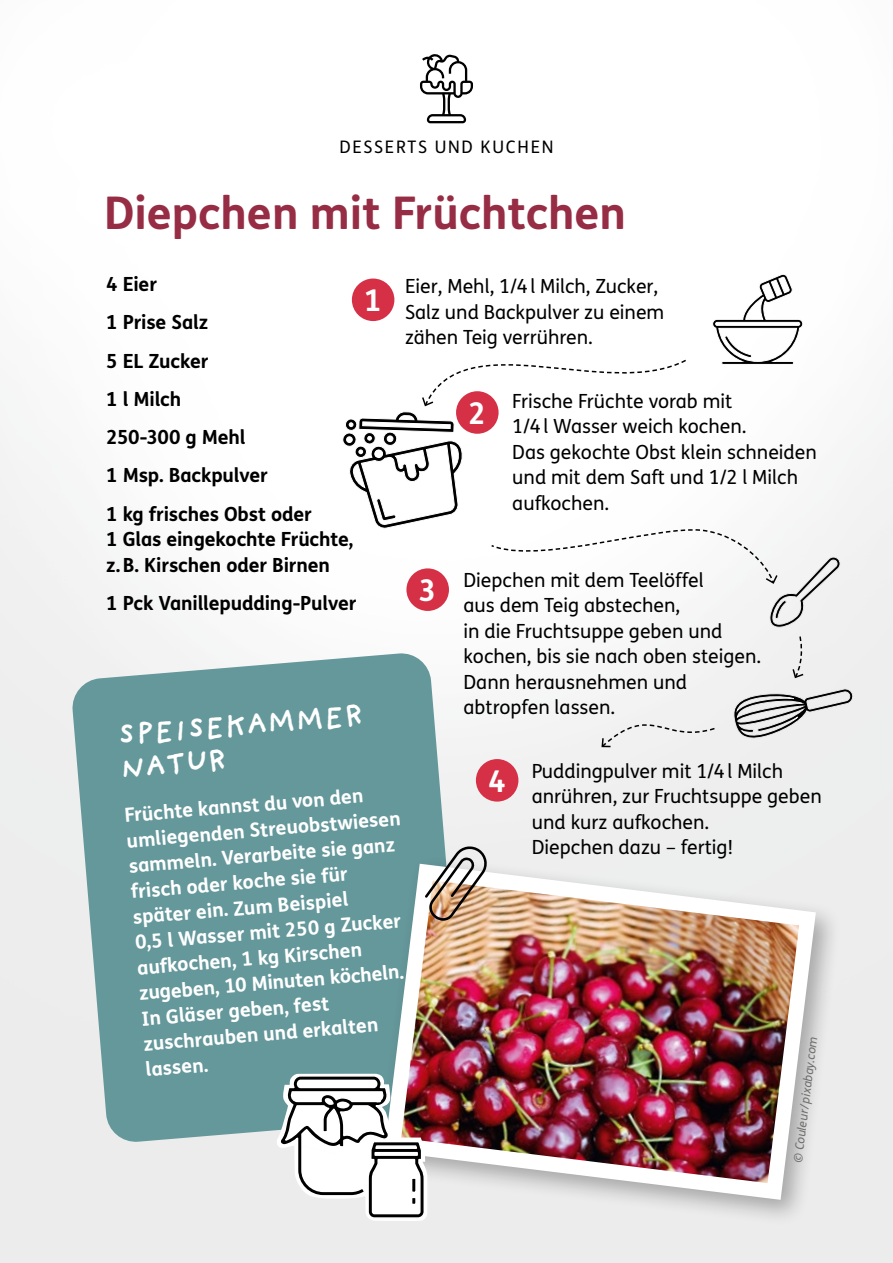
<style>
.page{position:relative;width:893px;height:1263px;background:#fff}
.page>*{position:absolute;margin:0;border:0;box-sizing:border-box;transform-origin:0 0}
.t1{font:700 45px "FS Me";color:#962d44}
.t2{font:700 30px/32.7px "Providence Sans Pro";color:#fff}
.t3{font:700 30px "FS Me";color:#fff}
.t4{font:19.5px/25.5px "FS Me";color:#000}
.t5{font:700 19.5px/25.5px "FS Me";color:#fff}
.t6{font:700 19.5px/38.2px "FS Me";letter-spacing:-.01em;color:#000}
.t7{font:17.25px "FS Me";letter-spacing:.1em;color:#000}
.t8{font:italic 12px "FS Me";color:#6f6f6e}
</style>
<div class="page">
<img style="left:0;top:123px;width:893px;height:1140px">
<svg style="left:420px;top:54px;width:53px;height:69px"></svg>
<svg style="left:71px;top:652px;width:395px;height:491px;background:#76a3a5"></svg>
<div style="left:376px;top:855px;width:466px;height:371px;background:#ececec"></div>
<img style="left:376px;top:855px;width:448px;height:353px">
<div style="left:476px;top:759px;width:42px;height:42px;background:#d53046;border-radius:50%"></div>
<svg style="left:342px;top:274px;width:498px;height:353px"></svg>
<svg style="left:732px;top:688px;width:121px;height:51px"></svg>
<svg style="left:791px;top:635px;width:14px;height:44px"></svg>
<div style="left:600px;top:701px;width:116px;height:47px;background:#f1f1f1"></div>
<img style="left:425px;top:846px;width:62px;height:75px">
<svg style="left:275px;top:1074px;width:152px;height:147px"></svg>
<div style="left:411px;top:1196px;width:6px;height:9px;border:2px solid #fff"></div>
<div style="left:375px;top:450px;width:8px;height:8px;background:#fff;border-radius:50%"></div>
<p class="t7" style="left:339px;top:135px;width:216px">DESSERTS UND KUCHEN</p>
<h1 class="t1" style="left:104px;top:179px;width:523px">Diepchen mit Früchtchen</h1>
<p class="t6" style="left:106px;top:264px;width:207px">4 Eier<br>1 Prise Salz<br>5 EL Zucker<br>1 l Milch<br>250-300 g Mehl<br>1 Msp. Backpulver<br>1 kg frisches Obst oder</p>
<p class="t6" style="left:106px;top:525px;width:249px;line-height:25.5px">1 Glas eingekochte Früchte, z.B. Kirschen oder Birnen</p>
<p class="t6" style="left:106px;top:583px;width:252px">1 Pck Vanillepudding-Pulver</p>
<p class="t4" style="left:405px;top:273px;width:261px">Eier, Mehl, 1/4l Milch, Zucker,<br>Salz und Backpulver zu einem zähen Teig verrühren.</p>
<h2 class="t3" style="left:364px;top:277px;width:19px">1</h2>
<p class="t4" style="left:512px;top:388px;width:306px">Frische Früchte vorab mit<br>1/4l Wasser weich kochen.<br>Das gekochte Obst klein schneiden und mit dem Saft und 1/2 l Milch aufkochen.</p>
<h2 class="t3" style="left:468px;top:390px;width:19px">2</h2>
<p class="t4" style="left:464px;top:566px;width:299px">Diepchen mit dem Teelöffel<br>aus dem Teig abstechen,<br>in die Fruchtsuppe geben und kochen, bis sie nach oben steigen.<br>Dann herausnehmen und abtropfen lassen.</p>
<h2 class="t3" style="left:419px;top:567px;width:19px">3</h2>
<h2 class="t2" style="left:116px;top:719px;width:247px;rotate:-5deg">SPEISEKAMMER<br>NATUR</h2>
<p class="t5" style="left:122px;top:802px;width:277px;rotate:-5deg">Früchte kannst du von den umliegenden Streuobstwiesen sammeln. Verarbeite sie ganz frisch oder koche sie für später ein. Zum Beispiel<br>0,5 l Wasser mit 250 g Zucker aufkochen, 1 kg Kirschen zugeben, 10 Minuten köcheln.<br>In Gläser geben, fest zuschrauben und erkalten lassen.</p>
<p class="t4" style="left:532px;top:758px;width:291px">Puddingpulver mit 1/4l Milch anrühren, zur Fruchtsuppe geben und kurz aufkochen.<br>Diepchen dazu – fertig!</p>
<h2 class="t3" style="left:488px;top:758px;width:19px">4</h2>
<p class="t8" style="left:789px;top:1161px;width:128px;rotate:-83deg">© Couleur/pixabay.com</p>
</div>
